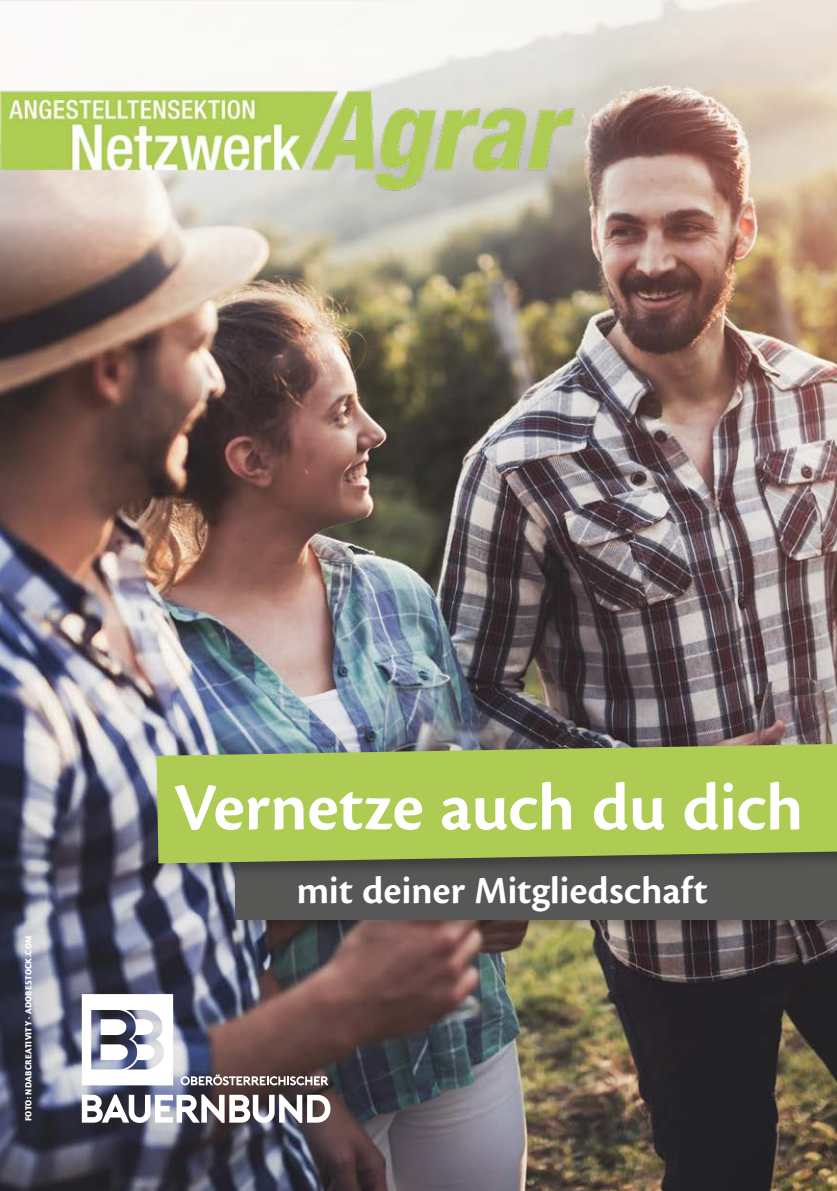
<style>
.page{position:relative;width:837px;height:1191px;background:#fff}
.page>*{position:absolute;margin:0;border:0;box-sizing:border-box;transform-origin:0 0}
.t1{font:70px "Cronos Pro Semibold Capt";letter-spacing:-.01em;color:#fff}
.t2{font:40px "Cronos Pro Semibold Capt";letter-spacing:-.005em;color:#fff}
.t3{font:900 9px "Quay Sans ITC Std";letter-spacing:.025em;color:#fff}
</style>
<div class="page">
<img style="left:0;top:0;width:836px;height:1191px">
<img style="left:0;top:1px;width:658px;height:330px">
<div style="left:232px;top:826px;width:604px;height:109px;background:#000;opacity:.3"></div>
<div style="left:235px;top:829px;width:601px;height:90px;background:#575756"></div>
<div style="left:153px;top:737px;width:683px;height:142px;background:#000;opacity:.3"></div>
<svg style="left:156px;top:744px;width:680px;height:119px;background:#a5c056"></svg>
<img style="left:0;top:79px;width:579px;height:114px">
<svg style="left:82px;top:994px;width:91px;height:91px"></svg>
<svg style="left:82px;top:1094px;width:248px;height:29px"></svg>
<svg style="left:180px;top:1074px;width:148px;height:11px"></svg>
<p class="t3" style="left:23px;top:1121px;width:187px;rotate:-90deg">FOTO: NDABCREATIVITY - ADOBESTOCK.COM</p>
<h1 class="t1" style="left:173px;top:767px;width:631px">Vernetze auch du dich</h1>
<h2 class="t2" style="left:296px;top:867px;width:412px">mit deiner Mitgliedschaft</h2>
</div>
